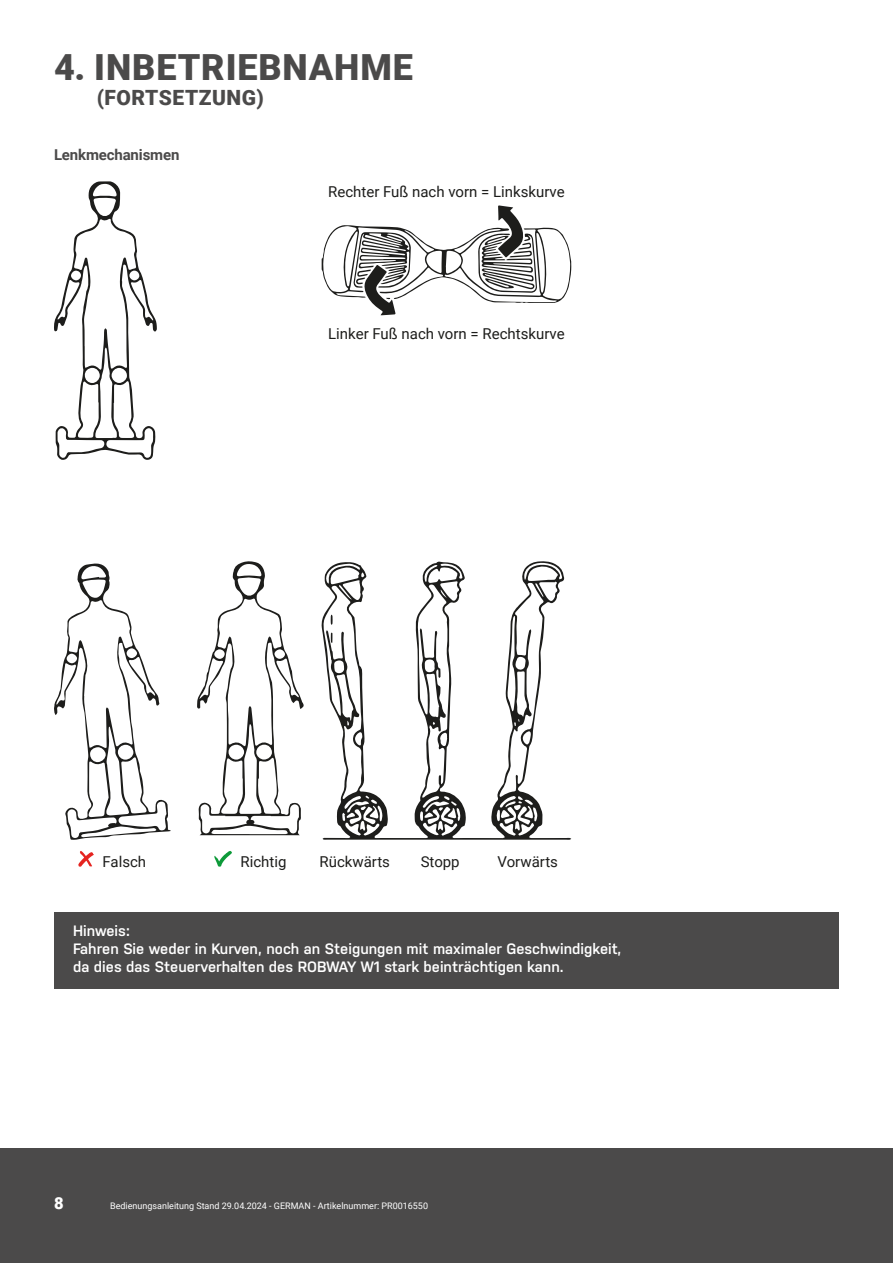
<style>
.page{position:relative;width:893px;height:1263px;background:#fff}
.page>*{position:absolute;margin:0;border:0;box-sizing:border-box;transform-origin:0 0}
.Große_Headline{font:900 36px "Roboto";letter-spacing:.025em;color:#4b4a4a}
.Große_Subheadline{font:900 21px "Roboto";letter-spacing:.025em;color:#4b4a4a}
.t1{font:900 16.5px "Roboto";color:#fff}
.Auszeichnungen_weiß{font:600 15px/18px "Nudista";color:#fff}
.Fließtext{font:15px "Roboto";color:#1d1d1b}
.Headlines_im_Fließtext{font:700 15px "Roboto";letter-spacing:-.01em;color:#4b4a4a}
.t2{font:9px "Roboto";color:#fff}
</style>
<div class="page">
<div style="left:0;top:1148px;width:893px;height:115px;background:#4b4a4a"></div>
<svg style="left:54px;top:181px;width:103px;height:279px"></svg>
<svg style="left:322px;top:205px;width:249px;height:110px"></svg>
<svg style="left:54px;top:563px;width:117px;height:277px"></svg>
<svg style="left:197px;top:561px;width:107px;height:274px"></svg>
<svg style="left:321px;top:561px;width:250px;height:279px"></svg>
<svg style="left:331px;top:615px;width:2px;height:10px"></svg>
<svg style="left:331px;top:650px;width:2px;height:10px"></svg>
<svg style="left:214px;top:851px;width:18px;height:16px"></svg>
<svg style="left:78px;top:851px;width:16px;height:16px"></svg>
<div style="left:54px;top:912px;width:785px;height:77px;background:#4b4a4a"></div>
<p class="Große_Headline" style="left:54px;top:42px;width:361px">4. INBETRIEBNAHME</p>
<p class="Große_Subheadline" style="left:97px;top:83px;width:168px">(FORTSETZUNG)</p>
<p class="Headlines_im_Fließtext" style="left:54px;top:144px;width:127px">Lenkmechanismen</p>
<p class="Fließtext" style="left:328px;top:181px;width:238px">Rechter Fuß nach vorn = Linkskurve</p>
<p class="Fließtext" style="left:328px;top:323px;width:238px">Linker Fuß nach vorn = Rechtskurve</p>
<p class="Fließtext" style="left:102px;top:851px;width:45px">Falsch</p>
<p class="Fließtext" style="left:240px;top:851px;width:47px">Richtig</p>
<p class="Fließtext" style="left:320px;top:851px;width:72px">Rückwärts</p>
<p class="Fließtext" style="left:421px;top:851px;width:41px">Stopp</p>
<p class="Fließtext" style="left:497px;top:851px;width:62px">Vorwärts</p>
<p class="Auszeichnungen_weiß" style="left:73px;top:921px;width:58px">Hinweis:</p>
<p class="Auszeichnungen_weiß" style="left:73px;top:939px;width:550px">Fahren Sie weder in Kurven, noch an Steigungen mit maximaler Geschwindigkeit, da dies das Steuerverhalten des ROBWAY W1 stark beinträchtigen kann.</p>
<p class="t1" style="left:54px;top:1191px;width:11px">8</p>
<p class="t2" style="left:110px;top:1199px;width:319px">Bedienungsanleitung Stand 29.04.2024 - GERMAN - Artikelnummer: PR0016550</p>
</div>
